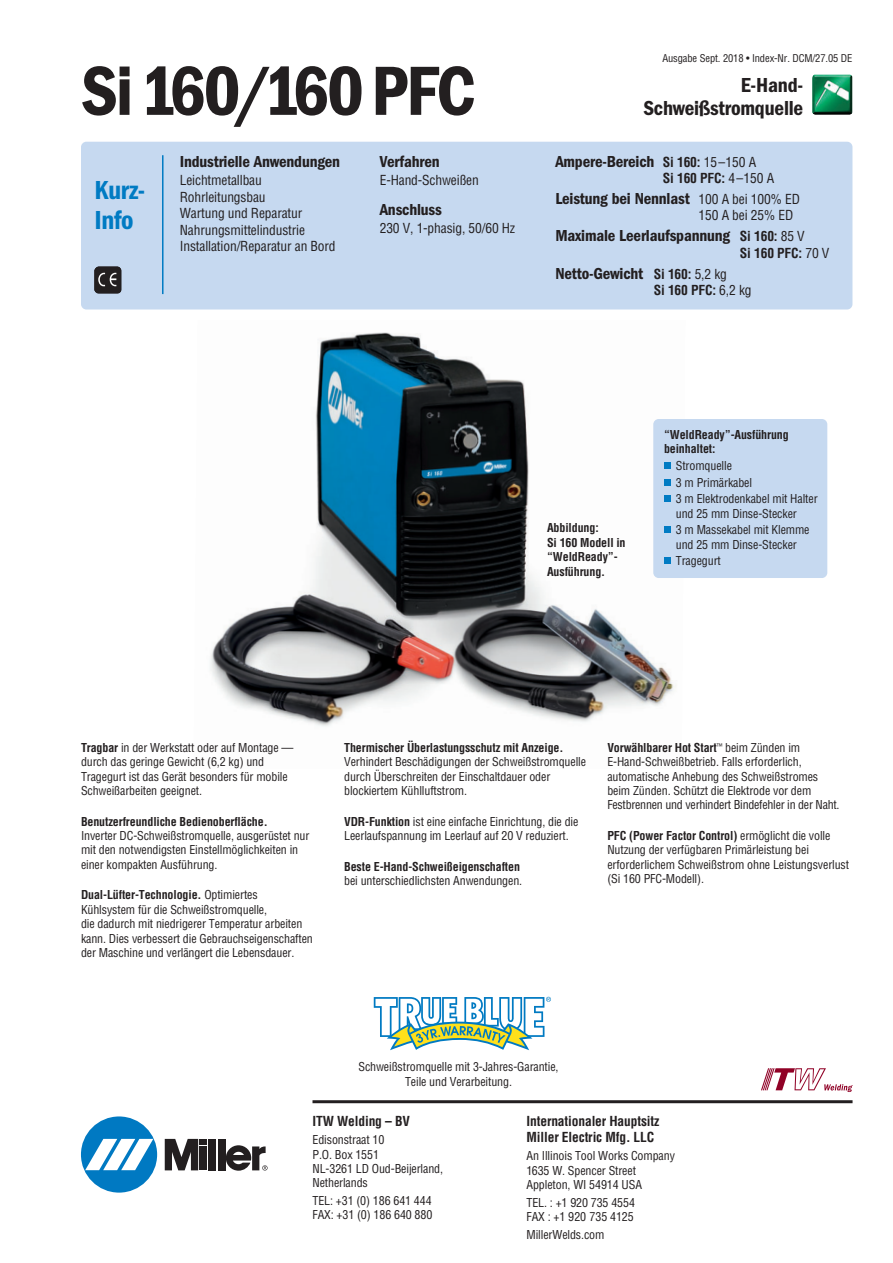
<style>
.page{position:relative;width:893px;height:1263px;background:#fff}
.page>*{position:absolute;margin:0;border:0;box-sizing:border-box;transform-origin:0 0}
.t1{font:72px "ITC Franklin Gothic Std Dm Cd";letter-spacing:-.025em;color:#231f20}
.t2{font:27px/30px "ITC Franklin Gothic Std Dm Cd";letter-spacing:-.015em;color:#007bc3}
.t3{font:21px/22.5px "ITC Franklin Gothic Std Dm Cd";letter-spacing:-.01em;color:#231f20;text-align:right}
.t4{font:16.5px "ITC Franklin Gothic Std Dm Cd";letter-spacing:-.01em;color:#231f20}
.t5{font:condensed 13.5px/16.5px "Helvetica";letter-spacing:-.01em;color:#231f20}
.t6{font:700 condensed 13.5px/16.2px "Helvetica";letter-spacing:-.01em;color:#231f20}
.t7{font:condensed 12px/14.4px "Helvetica";letter-spacing:-.01em;color:#231f20}
.t8{font:700 condensed 12px/14.4px "Helvetica";letter-spacing:-.01em;color:#231f20}
.t9{font:condensed 10.5px "Helvetica";letter-spacing:-.01em;color:#231f20}
.s1{font-family:"Helvetica";font-weight:700;font-stretch:condensed;font-size:13.5px}
.s2{font-family:"Helvetica";font-stretch:condensed;font-size:13.5px}
.s3{font-weight:400}
.s4{font-weight:700}
</style>
<div class="page">
<div style="left:81px;top:142px;width:771px;height:167px;background:#c6d9f0;border-radius:5px"></div>
<hr style="left:162px;top:155px;width:2px;height:139px;background:#007bc3">
<div style="left:94px;top:267px;width:28px;height:27px;background:#231f20;border-radius:4px"></div>
<svg style="left:94px;top:267px;width:26px;height:25px"></svg>
<svg style="left:374px;top:997px;width:177px;height:53px"></svg>
<img style="left:812px;top:74px;width:40px;height:41px">
<div style="left:81px;top:1116px;width:76px;height:76px;background:#0079c2;border-radius:50%"></div>
<svg style="left:85px;top:1139px;width:68px;height:31px"></svg>
<div style="left:209px;top:1139px;width:7px;height:31px;background:#231f20"></div>
<div style="left:218px;top:1139px;width:7px;height:31px;background:#231f20"></div>
<svg style="left:165px;top:1139px;width:42px;height:31px"></svg>
<svg style="left:226px;top:1145px;width:42px;height:26px"></svg>
<hr style="left:312px;top:1100px;width:540px;height:3px;background:#231f20">
<img style="left:210px;top:332px;width:466px;height:395px">
<div style="left:653px;top:419px;width:174px;height:159px;background:#c6d9f0;border-radius:5px"></div>
<div style="left:664px;top:462px;width:6px;height:7px;background:#007bc3"></div>
<svg style="left:664px;top:479px;width:6px;height:6px"></svg>
<div style="left:664px;top:495px;width:6px;height:7px;background:#007bc3"></div>
<div style="left:664px;top:526px;width:6px;height:7px;background:#007bc3"></div>
<div style="left:664px;top:557px;width:6px;height:7px;background:#007bc3"></div>
<svg style="left:761px;top:1068px;width:92px;height:24px"></svg>
<h1 class="t1" style="left:81px;top:67px;width:396px">Si160/160PFC</h1>
<h2 class="t2" style="left:94px;top:177px;width:52px">Kurz-<br>Info</h2>
<h3 class="t4" style="left:180px;top:156px;width:162px">Industrielle Anwendungen</h3>
<p class="t5" style="left:180px;top:173px;width:157px">Leichtmetallbau<br>Rohrleitungsbau<br>Wartung und Reparatur<br>Nahrungsmittelindustrie<br>Installation/Reparatur an Bord</p>
<h3 class="t4" style="left:380px;top:156px;width:61px">Verfahren</h3>
<p class="t5" style="left:380px;top:173px;width:101px">E-Hand-Schweißen</p>
<h3 class="t4" style="left:380px;top:204px;width:64px">Anschluss</h3>
<p class="t5" style="left:380px;top:221px;width:137px">230 V, 1-phasig, 50/60 Hz</p>
<p class="t9" style="left:662px;top:54px;width:192px">Ausgabe Sept. 2018 • Index-Nr. DCM/27.05 DE</p>
<h3 class="t3" style="left:643px;top:76px;width:161px">E-Hand-<br>Schweißstromquelle</h3>
<h3 class="t4" style="left:555px;top:156px;width:202px">Ampere-Bereich <span class="s1">Si 160:</span> <span class="s2">15–150 A</span></h3>
<p class="t6" style="left:663px;top:171px;width:113px">Si 160 PFC: <span class="s3">4–150 A</span></p>
<h3 class="t4" style="left:555px;top:193px;width:246px">Leistung bei Nennlast <span class="s2">100 A bei 100% ED</span></h3>
<p class="t5" style="left:699px;top:208px;width:96px">150 A bei 25% ED</p>
<h3 class="t4" style="left:555px;top:230px;width:251px">Maximale Leerlaufspannung <span class="s1">Si 160:</span> <span class="s2">85 V</span></h3>
<p class="t6" style="left:740px;top:246px;width:91px">Si 160 PFC: <span class="s3">70 V</span></p>
<h3 class="t4" style="left:555px;top:267px;width:173px">Netto-Gewicht <span class="s1">Si 160:</span> <span class="s2">5,2 kg</span></h3>
<p class="t6" style="left:654px;top:283px;width:99px">Si 160 PFC: <span class="s3">6,2 kg</span></p>
<p class="t8" style="left:547px;top:522px;width:80px">Abbildung:<br>Si 160 Modell in “WeldReady”-<br>Ausführung.</p>
<p class="t8" style="left:664px;top:428px;width:126px">“WeldReady”-Ausführung beinhaltet:</p>
<p class="t7" style="left:676px;top:458px;width:143px;line-height:16.5px">Stromquelle<br>3 m Primärkabel<br>3 m Elektrodenkabel mit Halter</p>
<p class="t7" style="left:676px;top:506px;width:135px;line-height:16.5px">und 25 mm Dinse-Stecker<br>3 m Massekabel mit Klemme</p>
<p class="t7" style="left:676px;top:537px;width:122px;line-height:16.5px">und 25 mm Dinse-Stecker<br>Tragegurt</p>
<p class="t7" style="left:81px;top:741px;width:214px"><span class="s4">Tragbar</span> in der Werkstatt oder auf Montage — durch das geringe Gewicht (6,2 kg) und Tragegurt ist das Gerät besonders für mobile Schweißarbeiten geeignet.</p>
<p class="t8" style="left:81px;top:815px;width:188px">Benutzerfreundliche Bedienoberfläche.</p>
<p class="t7" style="left:81px;top:829px;width:230px">Inverter DC-Schweißstromquelle, ausgerüstet nur mit den notwendigsten Einstellmöglichkeiten in einer kompakten Ausführung.</p>
<p class="t7" style="left:81px;top:889px;width:233px"><span class="s4">Dual-Lüfter-Technologie.</span> Optimiertes Kühlsystem für die Schweißstromquelle,<br>die dadurch mit niedrigerer Temperatur arbeiten kann. Dies verbessert die Gebrauchseigenschaften der Maschine und verlängert die Lebensdauer.</p>
<p class="t8" style="left:344px;top:741px;width:221px">Thermischer Überlastungsschutz mit Anzeige.</p>
<p class="t7" style="left:344px;top:756px;width:243px">Verhindert Beschädigungen der Schweißstromquelle durch Überschreiten der Einschaltdauer oder blockiertem Kühlluftstrom.</p>
<p class="t7" style="left:344px;top:815px;width:236px"><span class="s4">VDR-Funktion</span> ist eine einfache Einrichtung, die die<br>Leerlaufspannung im Leerlauf auf 20 V reduziert.</p>
<p class="t8" style="left:344px;top:860px;width:177px">Beste E-Hand-Schweißeigenschaften</p>
<p class="t7" style="left:344px;top:874px;width:180px">bei unterschiedlichsten Anwendungen.</p>
<p class="t7" style="left:607px;top:741px;width:234px"><span class="s4">Vorwählbarer Hot Start</span><sup>™</sup> beim Zünden im E-Hand-Schweißbetrieb. Falls erforderlich, automatische Anhebung des Schweißstromes beim Zünden. Schützt die Elektrode vor dem Festbrennen und verhindert Bindefehler in der Naht.</p>
<p class="t7" style="left:607px;top:829px;width:243px"><span class="s4">PFC (Power Factor Control)</span> ermöglicht die volle Nutzung der verfügbaren Primärleistung bei erforderlichem Schweißstrom ohne Leistungsverlust (Si 160 PFC-Modell).</p>
<p class="t7" style="left:358px;top:1060px;width:202px;text-align:center">Schweißstromquelle mit 3-Jahres-Garantie,<br>Teile und Verarbeitung.</p>
<p class="t6" style="left:312px;top:1114px;width:99px">ITW Welding – BV</p>
<p class="t7" style="left:312px;top:1133px;width:132px">Edisonstraat 10<br>P.O. Box 1551<br>NL-3261 LD Oud-Beijerland,<br>Netherlands</p>
<p class="t7" style="left:312px;top:1194px;width:121px">TEL: +31 (0) 186 641 444<br>FAX: +31 (0) 186 640 880</p>
<p class="t6" style="left:526px;top:1114px;width:134px">Internationaler Hauptsitz<br>Miller Electric Mfg. LLC</p>
<p class="t7" style="left:526px;top:1150px;width:150px">An Illinois Tool Works Company<br>1635 W. Spencer Street<br>Appleton, WI 54914 USA</p>
<p class="t7" style="left:526px;top:1196px;width:110px">TEL. : +1 920 735 4554<br>FAX : +1 920 735 4125</p>
<p class="t7" style="left:526px;top:1228px;width:79px">MillerWelds.com</p>
</div>
